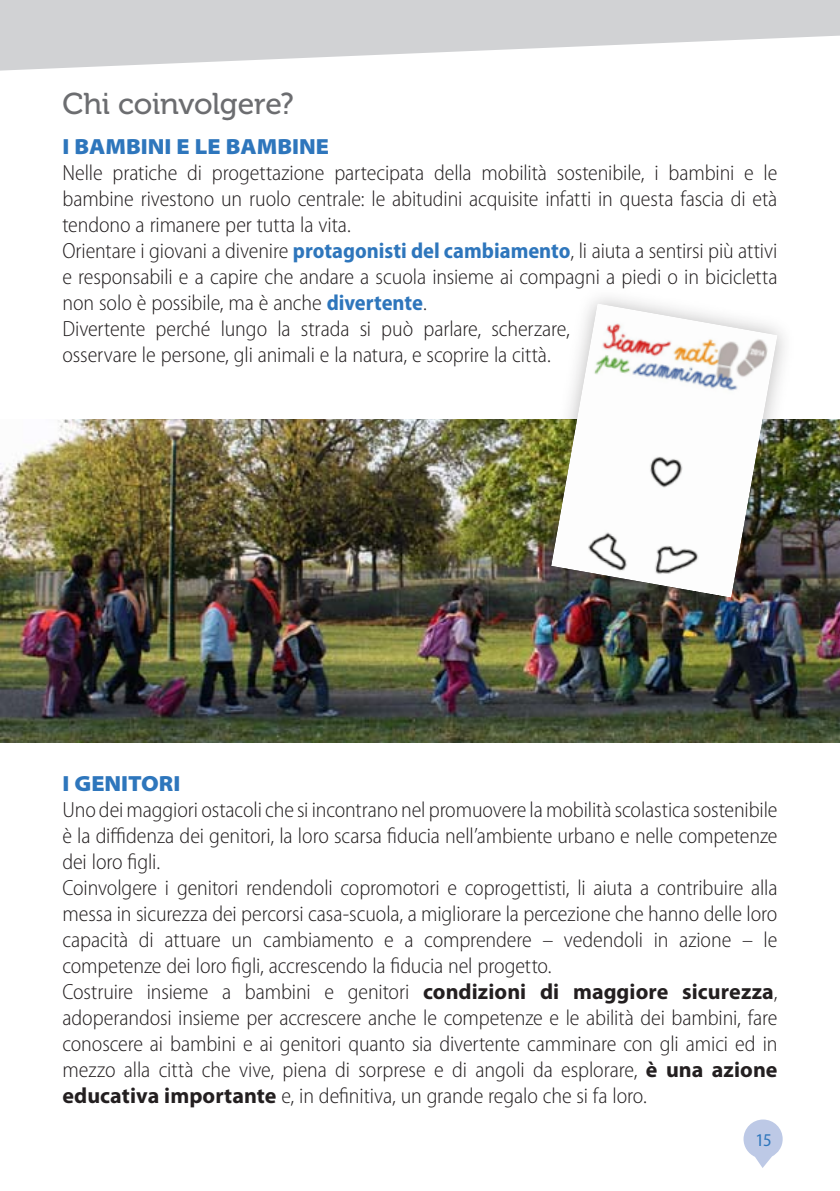
<style>
.page{position:relative;width:840px;height:1191px;background:#fff}
.page>*{position:absolute;margin:0;border:0;box-sizing:border-box;transform-origin:0 0}
.t1{font:30px "Museo 500";letter-spacing:-.005em;color:#6c6d70}
.t2{font:300 semi-condensed 22px/26px "Myriad Pro";letter-spacing:-.005em;color:#231f20}
.t3{font:900 semi-expanded 22px "Myriad Pro";color:#2e76bc}
.t4{font:semi-condensed 18px "Myriad Pro";color:#2e76bc}
.s1{font-weight:700;color:#2e76bc}
.s2{font-weight:700;font-stretch:normal}
</style>
<div class="page">
<svg style="left:0;top:0;width:839px;height:71px;fill:#d1d2d4"></svg>
<svg style="left:743px;top:1119px;width:39px;height:49px"></svg>
<img style="left:0;top:420px;width:839px;height:323px">
<div style="left:531px;top:284px;width:265px;height:334px;background:#231f20;opacity:.3"></div>
<img style="left:551px;top:303px;width:226px;height:294px">
<h1 class="t1" style="left:62px;top:87px;width:233px">Chi coinvolgere?</h1>
<p class="t3" style="left:62px;top:133px;width:268px">I BAMBINI E LE BAMBINE</p>
<p class="t2" style="left:62px;top:160px;width:716px">Nelle pratiche di progettazione partecipata della mobilità sostenibile, i bambini e le bambine rivestono un ruolo centrale: le abitudini acquisite infatti in questa fascia di età tendono a rimanere per tutta la vita.<br>Orientare i giovani a divenire <span class="s1">protagonisti del cambiamento</span>, li aiuta a sentirsi più attivi e responsabili e a capire che andare a scuola insieme ai compagni a piedi o in bicicletta non solo è possibile, ma è anche <span class="s1">divertente</span>.<br>Divertente perché lungo la strada si può parlare, scherzare,<br>osservare le persone, gli animali e la natura, e scoprire la città.</p>
<p class="t3" style="left:62px;top:771px;width:119px">I GENITORI</p>
<p class="t2" style="left:62px;top:797px;width:716px">Uno dei maggiori ostacoli che si incontrano nel promuovere la mobilità scolastica sostenibile è la diffidenza dei genitori, la loro scarsa fiducia nell’ambiente urbano e nelle competenze dei loro figli.<br>Coinvolgere i genitori rendendoli copromotori e coprogettisti, li aiuta a contribuire alla messa in sicurezza dei percorsi casa-scuola, a migliorare la percezione che hanno delle loro capacità di attuare un cambiamento e a comprendere – vedendoli in azione – le competenze dei loro figli, accrescendo la fiducia nel progetto.<br>Costruire insieme a bambini e genitori <span class="s2">condizioni di maggiore sicurezza</span>, adoperandosi insieme per accrescere anche le competenze e le abilità dei bambini, fare conoscere ai bambini e ai genitori quanto sia divertente camminare con gli amici ed in mezzo alla città che vive, piena di sorprese e di angoli da esplorare, <span class="s2">è una azione educativa importante</span> e, in definitiva, un grande regalo che si fa loro.</p>
<p class="t4" style="left:755px;top:1130px;width:16px">15</p>
</div>
